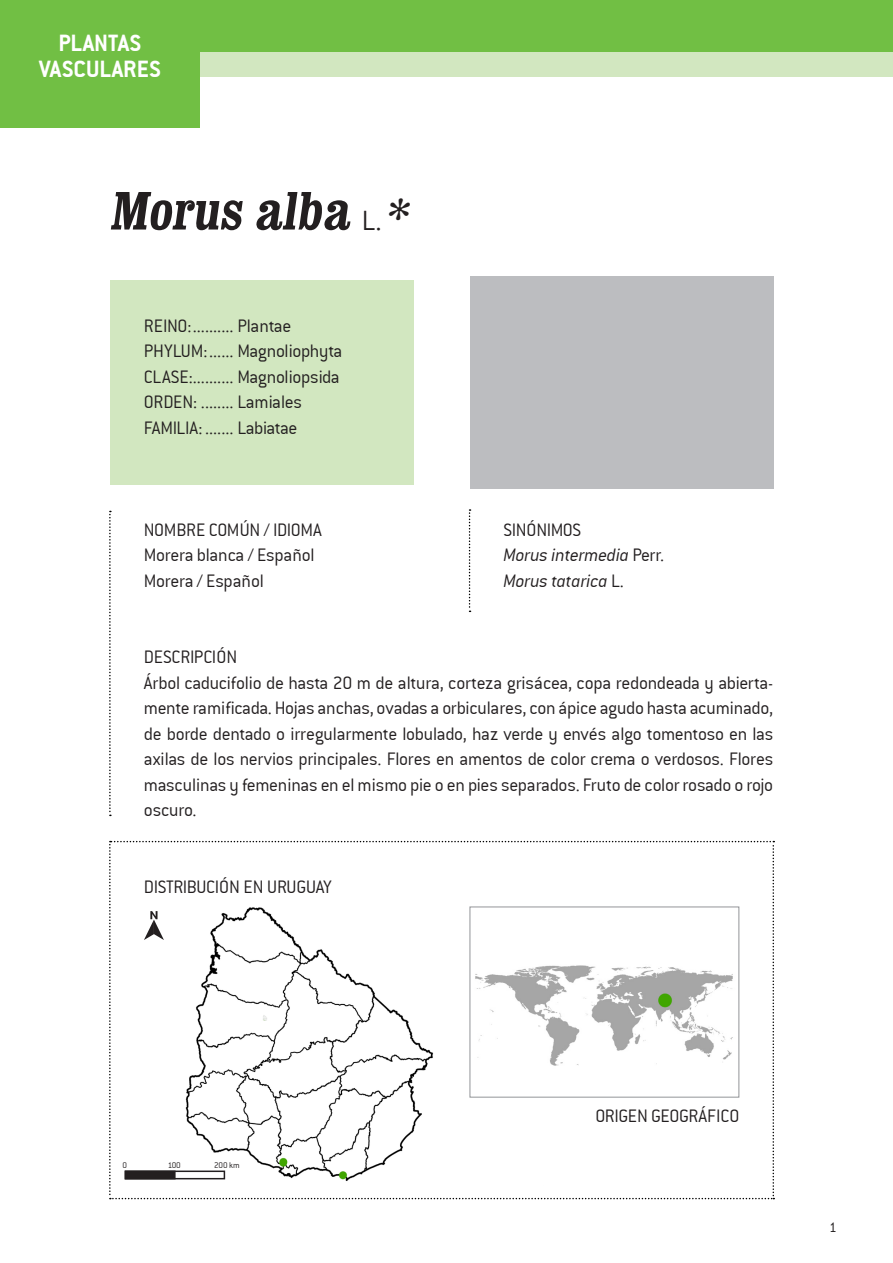
<style>
.page{position:relative;width:893px;height:1263px;background:#fff}
.page>*{position:absolute;margin:0;border:0;box-sizing:border-box;transform-origin:0 0}
.t1{font:700 condensed 54px "Clarendon";color:#231f20}
.t2{font:25.5px "Conduit ITCTT Bold";color:#fff}
.texto_justificado_co{font:19.5px/25.5px "Conduit ITCTT Light";letter-spacing:-.015em;color:#231f20;text-align:justify}
.texto_sobre_fondo_de{font:19.5px "Conduit ITCTT Light";letter-spacing:-.015em;color:#231f20}
.texto_comun_13_17{font:19.5px "Conduit ITCTT Light";letter-spacing:-.015em;color:#231f20}
.texto_comun_13_17-2{font:italic 19.5px "Conduit ITCTT Light";letter-spacing:-.015em;color:#231f20}
.t3{font:15px "Conduit ITCTT Light";color:#231f20}
.texto_comun_13_17-3{font:9px "Conduit ITCTT Light";color:#231f20}
.s1{font-family:"Conduit ITCTT Light";font-weight:400;font-stretch:normal;font-size:30px}
.s2{font-size:45px}
.s3{font-style:normal}
</style>
<div class="page">
<div style="left:110px;top:280px;width:304px;height:204px;background:#d2e7c0"></div>
<div style="left:0;top:51px;width:893px;height:26px;background:#d2e7c0"></div>
<div style="left:0;top:0;width:893px;height:51px;background:#71bf44"></div>
<div style="left:0;top:0;width:200px;height:127px;background:#71bf44"></div>
<svg style="left:109px;top:511px;width:2px;height:305px"></svg>
<svg style="left:469px;top:509px;width:2px;height:103px"></svg>
<div style="left:470px;top:276px;width:303px;height:213px;background:#bcbdc0"></div>
<svg style="left:109px;top:841px;width:665px;height:358px"></svg>
<p class="t2" style="left:59px;top:28px;width:84px">PLANTAS</p>
<p class="t2" style="left:39px;top:54px;width:123px">VASCULARES</p>
<p class="t1" style="left:110px;top:177px;width:306px">Morus alba <span class="s1">L .</span> <span class="s2">*</span></p>
<p class="texto_sobre_fondo_de" style="left:144px;top:315px;width:149px">REINO:.......... Plantae</p>
<p class="texto_sobre_fondo_de" style="left:144px;top:340px;width:200px">PHYLUM:...... Magnoliophyta</p>
<p class="texto_sobre_fondo_de" style="left:144px;top:366px;width:197px">CLASE:.......... Magnoliopsida</p>
<p class="texto_sobre_fondo_de" style="left:144px;top:391px;width:160px">ORDEN: ........ Lamiales</p>
<p class="texto_sobre_fondo_de" style="left:144px;top:417px;width:155px">FAMILIA: ....... Labiatae</p>
<p class="texto_justificado_co" style="left:144px;top:517px;width:179px">NOMBRE COMÚN / IDIOMA</p>
<p class="texto_justificado_co" style="left:144px;top:542px;width:172px">Morera blanca / Español</p>
<p class="texto_justificado_co" style="left:144px;top:568px;width:121px">Morera / Español</p>
<p class="texto_comun_13_17" style="left:504px;top:519px;width:79px">SINÓNIMOS</p>
<p class="texto_comun_13_17-2" style="left:504px;top:544px;width:162px">Morus intermedia <span class="s3">Perr.</span></p>
<p class="texto_comun_13_17-2" style="left:504px;top:570px;width:122px">Morus tatarica <span class="s3">L.</span></p>
<p class="texto_comun_13_17" style="left:144px;top:646px;width:95px">DESCRIPCIÓN</p>
<p class="texto_justificado_co" style="left:144px;top:670px;width:631px">Árbol caducifolio de hasta 20 m de altura, corteza grisácea, copa redondeada y abierta&shy;mente ramificada. Hojas anchas, ovadas a orbiculares, con ápice agudo hasta acuminado, de borde dentado o irregularmente lobulado, haz verde y envés algo tomentoso en las axilas de los nervios principales. Flores en amentos de color crema o verdosos. Flores masculinas y femeninas en el mismo pie o en pies separados. Fruto de color rosado o rojo oscuro.</p>
<p class="texto_comun_13_17" style="left:144px;top:876px;width:190px">DISTRIBUCIÓN EN URUGUAY</p>
<p class="texto_comun_13_17-3" style="left:122px;top:1160px;width:6px">0</p>
<p class="texto_comun_13_17-3" style="left:168px;top:1160px;width:15px">100</p>
<p class="texto_comun_13_17-3" style="left:214px;top:1160px;width:27px">200 km</p>
<p class="texto_comun_13_17" style="left:595px;top:1105px;width:145px">ORIGEN GEOGRÁFICO</p>
<p class="t3" style="left:829px;top:1219px;width:9px">1</p>
</div>
